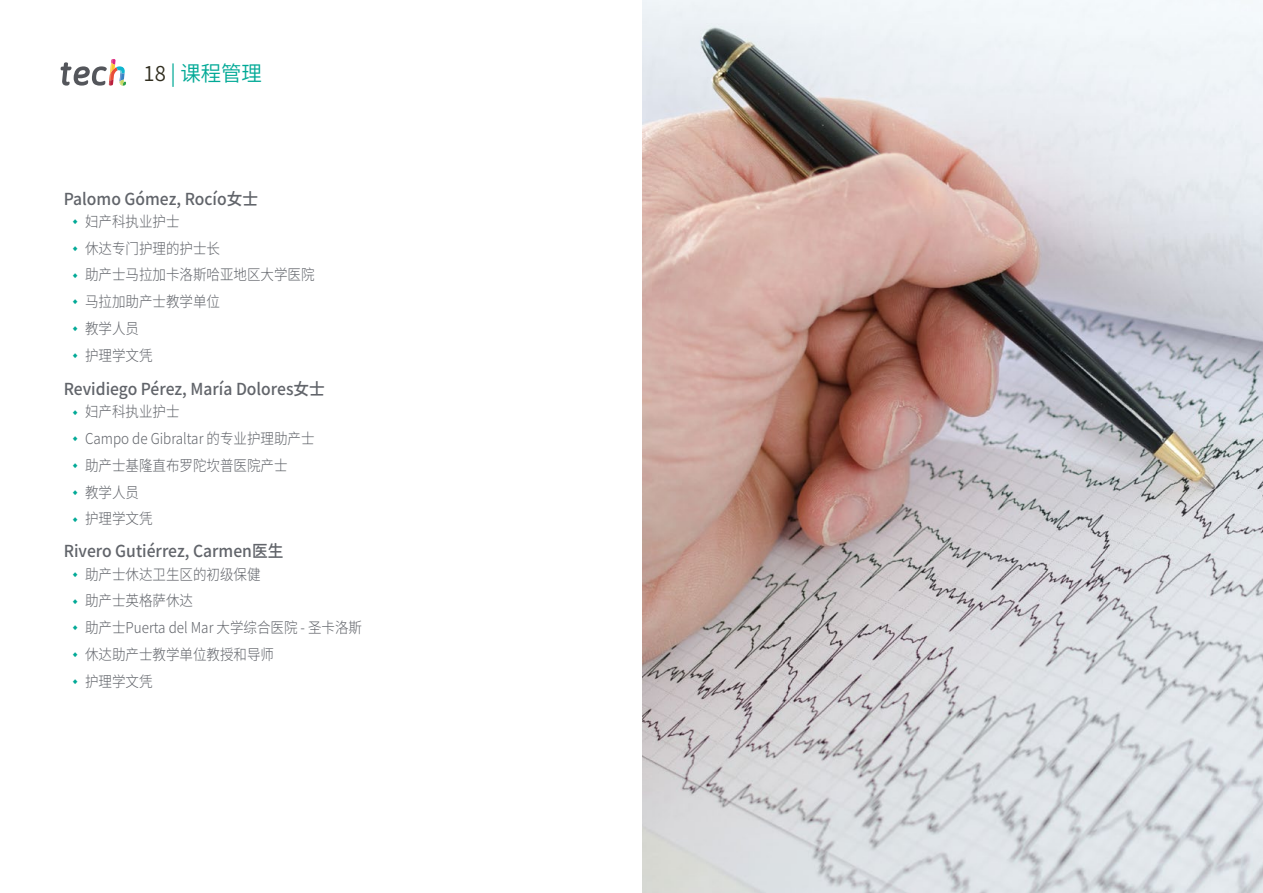
<style>
.page{position:relative;width:1263px;height:893px;background:#fff}
.page>*{position:absolute;margin:0;border:0;box-sizing:border-box;transform-origin:0 0}
.t1{font:21px "Source Han Sans CN";color:#00a996}
.t2{font:500 16.5px "Source Han Sans CN";color:#61646a;scale:.95 1}
.t3{font:300 15px/26.7px "Source Han Sans CN";color:#61646a;scale:.9 1}
.s1{color:#312e20}
</style>
<div class="page">
<svg style="left:61px;top:59px;width:65px;height:27px"></svg>
<img style="left:642px;top:0;width:621px;height:893px">
<h1 class="t1" style="left:144px;top:61px;width:120px"><span class="s1">18</span> | 课程管理</h1>
<p class="t2" style="left:64px;top:189px;width:206px">Palomo Gómez, Rocío女士</p>
<p class="t3" style="left:85px;top:208px;width:256px">妇产科执业护士<br>休达专门护理的护士长<br>助产士马拉加卡洛斯哈亚地区大学医院马拉加助产士教学单位<br>教学人员<br>护理学文凭</p>
<p class="t2" style="left:64px;top:380px;width:276px">Revidiego Pérez, María Dolores女士</p>
<p class="t3" style="left:85px;top:399px;width:256px">妇产科执业护士<br>Campo de Gibraltar 的专业护理助产士助产士基隆直布罗陀坎普医院产士<br>教学人员<br>护理学文凭</p>
<p class="t2" style="left:64px;top:542px;width:233px">Rivero Gutiérrez, Carmen医生</p>
<p class="t3" style="left:85px;top:561px;width:309px">助产士休达卫生区的初级保健<br>助产士英格萨休达<br>助产士Puerta del Mar 大学综合医院 - 圣卡洛斯休达助产士教学单位教授和导师<br>护理学文凭</p>
</div>
